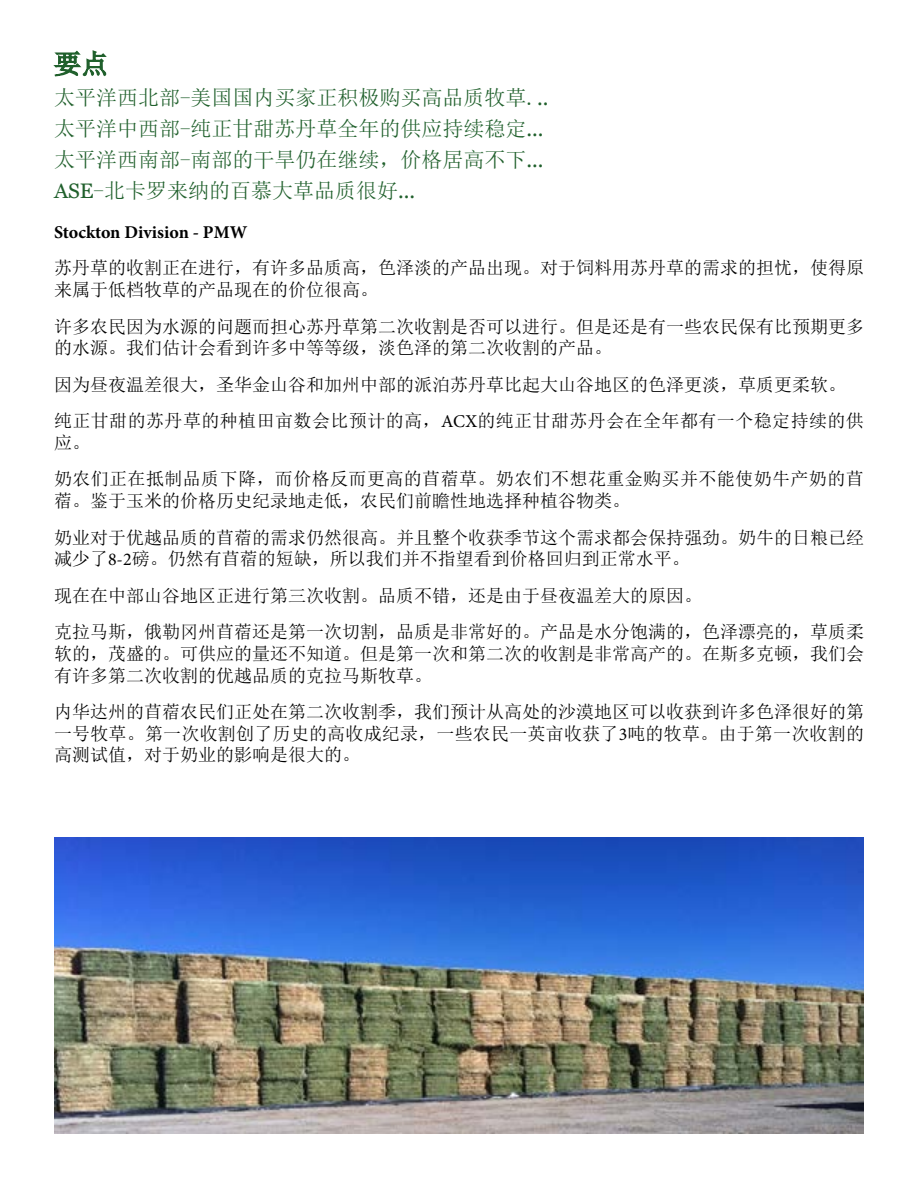
<style>
.page{position:relative;width:918px;height:1188px;background:#fff}
.page>*{position:absolute;margin:0;border:0;box-sizing:border-box;transform-origin:0 0}
.t1{font:21px/31.2px "Sim Sun";color:#20602c}
.t2{font:18px/21.6px "Sim Sun";color:#000}
.t3{font:18px/36.6px "Sim Sun";letter-spacing:.025em;color:#000}
.t4{font:700 18px "Minion Pro";color:#000}
.s1{font-family:"Georgia"}
.s2{font-family:"Minion Pro"}
</style>
<div class="page">
<svg style="left:53px;top:50px;width:54px;height:27px"></svg>
<img style="left:54px;top:838px;width:810px;height:296px">
<p class="t1" style="left:54px;top:81px;width:496px">太平洋西北部-美国国内买家正积极购买高品质牧草.<span class="s1">..</span>太平洋中西部-纯正甘甜苏丹草全年的供应持续稳定<span class="s1">...</span>太平洋西南部-南部的干旱仍在继续，价格居高不下<span class="s1">...<br>ASE</span>-北卡罗来纳的百慕大草品质很好<span class="s1">...</span></p>
<p class="t4" style="left:54px;top:219px;width:195px">Stockton Division - PMW</p>
<p class="t2" style="left:54px;top:257px;width:811px">苏丹草的收割正在进行，有许多品质高，色泽淡的产品出现。对于饲料用苏丹草的需求的担忧，使得原来属于低档牧草的产品现在的价位很高。</p>
<p class="t2" style="left:54px;top:315px;width:811px">许多农民因为水源的问题而担心苏丹草第二次收割是否可以进行。但是还是有一些农民保有比预期更多的水源。我们估计会看到许多中等等级，淡色泽的第二次收割的产品。</p>
<p class="t3" style="left:54px;top:366px;width:811px">因为昼夜温差很大，圣华金山谷和加州中部的派泊苏丹草比起大山谷地区的色泽更淡，草质更柔软。纯正甘甜的苏丹草的种植田亩数会比预计的高，<span class="s2">ACX</span>的纯正甘甜苏丹会在全年都有一个稳定持续的供</p>
<p class="t3" style="left:54px;top:424px;width:811px">应。<br>奶农们正在抵制品质下降，而价格反而更高的苜蓿草。奶农们不想花重金购买并不能使奶牛产奶的苜</p>
<p class="t2" style="left:54px;top:482px;width:811px;line-height:36.6px">蓿。鉴于玉米的价格历史纪录地走低，农民们前瞻性地选择种植谷物类。<br>奶业对于优越品质的苜蓿的需求仍然很高。并且整个收获季节这个需求都会保持强劲。奶牛的日粮已经</p>
<p class="t2" style="left:54px;top:541px;width:811px;line-height:36.6px">减少了<span class="s2">8-2</span>磅。仍然有苜蓿的短缺，所以我们并不指望看到价格回归到正常水平。<br>现在在中部山谷地区正进行第三次收割。品质不错，还是由于昼夜温差大的原因。<br>克拉马斯，俄勒冈州苜蓿还是第一次切割，品质是非常好的。产品是水分饱满的，色泽漂亮的，草质柔</p>
<p class="t2" style="left:54px;top:643px;width:811px">软的，茂盛的。可供应的量还不知道。但是第一次和第二次的收割是非常高产的。在斯多克顿，我们会有许多第二次收割的优越品质的克拉马斯牧草。</p>
<p class="t2" style="left:54px;top:701px;width:811px;text-align:justify">内华达州的苜蓿农民们正处在第二次收割季，我们预计从高处的沙漠地区可以收获到许多色泽很好的第一号牧草。第一次收割创了历史的高收成纪录，一些农民一英亩收获了<span class="s2">3</span>吨的牧草。由于第一次收割的高测试值，对于奶业的影响是很大的。</p>
</div>
